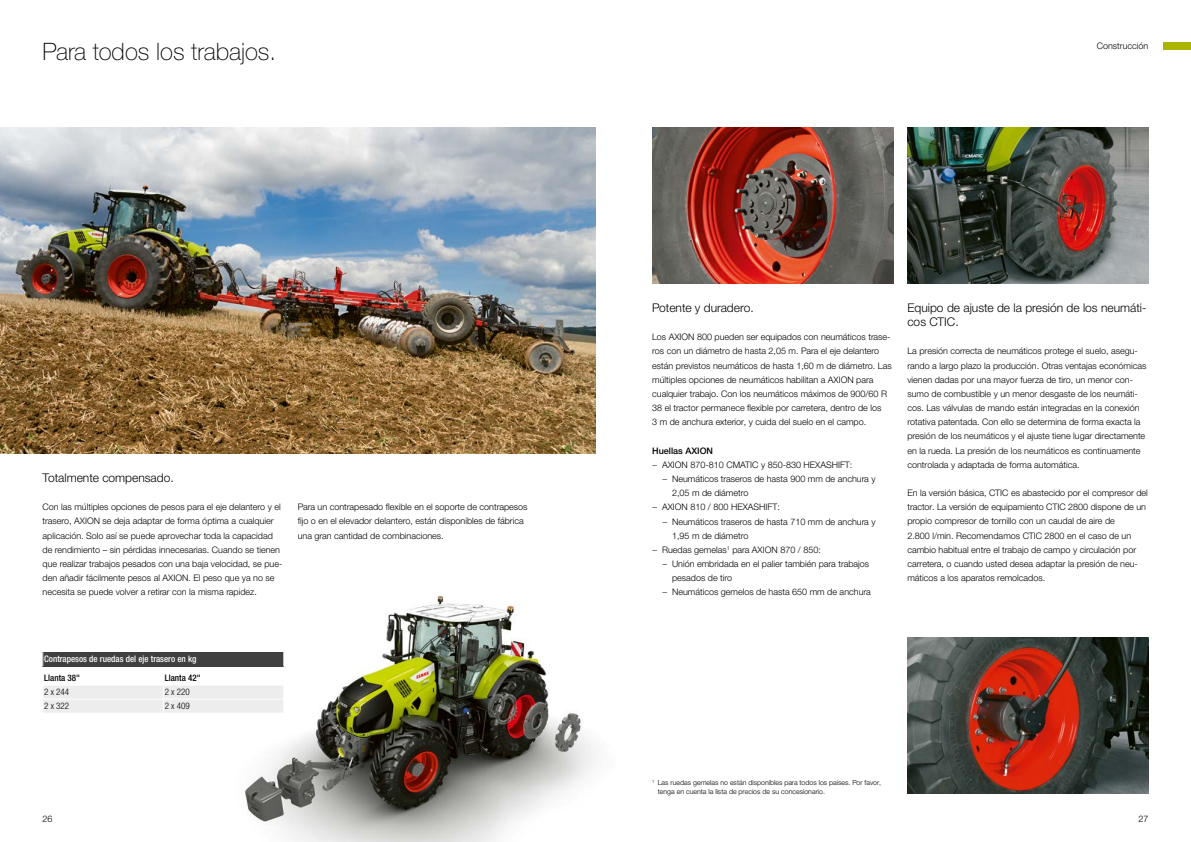
<style>
.page{position:relative;width:1191px;height:842px;background:#fff}
.page>*{position:absolute;margin:0;border:0;box-sizing:border-box;transform-origin:0 0}
.t1{font:100 24px "CLAAS Helvetica Neue";color:#000}
.t2{font:300 12px/14.2px "CLAAS Helvetica Neue";color:#000}
.t3{font:300 9px/14.2px "CLAAS Helvetica Neue";color:#000}
.t4{font:500 condensed 9px "CLAAS Helvetica Neue";color:#fff}
.t5{font:300 condensed 9px "CLAAS Helvetica Neue";color:#000}
.t6{font:500 condensed 9px "CLAAS Helvetica Neue";color:#000}
.t7{font:500 9px "CLAAS Helvetica Neue";color:#000}
.t8{font:300 7px/9px "CLAAS Helvetica Neue";color:#000}
</style>
<div class="page">
<div style="left:1162px;top:43px;width:29px;height:7px;background:#aab500"></div>
<img style="left:0;top:128px;width:595px;height:326px">
<img style="left:652px;top:128px;width:241px;height:155px">
<img style="left:907px;top:128px;width:241px;height:155px">
<img style="left:907px;top:638px;width:241px;height:156px">
<img style="left:128px;top:594px;width:467px;height:248px">
<div style="left:43px;top:652px;width:241px;height:14px;background:#404040"></div>
<svg style="left:283px;top:652px;width:1px;height:14px"></svg>
<svg style="left:43px;top:652px;width:1px;height:14px"></svg>
<hr style="left:43px;top:713px;width:120px;height:1px;background:#fff">
<hr style="left:163px;top:713px;width:121px;height:1px;background:#fff">
<svg style="left:43px;top:685px;width:241px;height:28px"></svg>
<h1 class="t1" style="left:43px;top:36px;width:235px">Para todos los trabajos.</h1>
<h2 class="t2" style="left:43px;top:471px;width:133px">Totalmente compensado.</h2>
<p class="t3" style="left:43px;top:500px;width:241px">Con las múltiples opciones de pesos para el eje delantero y el trasero, AXION se deja adaptar de forma óptima a cualquier aplicación. Solo así se puede aprovechar toda la capacidad de rendimiento – sin pérdidas innecesarias. Cuando se tienen que realizar trabajos pesados con una baja velocidad, se pue&shy;den añadir fácilmente pesos al AXION. El peso que ya no se necesita se puede volver a retirar con la misma rapidez.</p>
<p class="t3" style="left:298px;top:500px;width:231px">Para un contrapesado flexible en el soporte de contrapesos fijo o en el elevador delantero, están disponibles de fábrica una gran cantidad de combinaciones.</p>
<p class="t4" style="left:44px;top:653px;width:154px">Contrapesos de ruedas del eje trasero en kg</p>
<p class="t6" style="left:44px;top:672px;width:37px">Llanta 38"</p>
<p class="t6" style="left:165px;top:672px;width:37px">Llanta 42"</p>
<p class="t5" style="left:44px;top:686px;width:26px">2 x 244</p>
<p class="t5" style="left:165px;top:686px;width:26px">2 x 220</p>
<p class="t5" style="left:44px;top:700px;width:26px">2 x 322</p>
<p class="t5" style="left:165px;top:700px;width:26px">2 x 409</p>
<p class="t3" style="left:1096px;top:39px;width:53px">Construcción</p>
<h2 class="t2" style="left:652px;top:301px;width:103px">Potente y duradero.</h2>
<p class="t3" style="left:652px;top:330px;width:241px">Los AXION 800 pueden ser equipados con neumáticos trase&shy;ros con un diámetro de hasta 2,05 m. Para el eje delantero están previstos neumáticos de hasta 1,60 m de diámetro. Las múltiples opciones de neumáticos habilitan a AXION para cualquier trabajo. Con los neumáticos máximos de 900/60 R 38 el tractor permanece flexible por carretera, dentro de los<br>3 m de anchura exterior, y cuida del suelo en el campo.</p>
<p class="t7" style="left:652px;top:445px;width:62px">Huellas AXION</p>
<p class="t3" style="left:652px;top:458px;width:202px">− AXION 870-810 CMATIC y 850-830 HEXASHIFT:</p>
<p class="t3" style="left:662px;top:472px;width:215px">− Neumáticos traseros de hasta 900 mm de anchura y</p>
<p class="t3" style="left:672px;top:486px;width:78px">2,05 m de diámetro</p>
<p class="t3" style="left:652px;top:500px;width:129px">− AXION 810 / 800 HEXASHIFT:</p>
<p class="t3" style="left:662px;top:514px;width:215px">− Neumáticos traseros de hasta 710 mm de anchura y</p>
<p class="t3" style="left:672px;top:528px;width:78px">1,95 m de diámetro</p>
<p class="t3" style="left:652px;top:543px;width:170px">− Ruedas gemelas<sup>1</sup> para AXION 870 / 850:</p>
<p class="t3" style="left:662px;top:557px;width:209px">− Unión embridada en el palier también para trabajos</p>
<p class="t3" style="left:672px;top:571px;width:62px">pesados de tiro</p>
<p class="t3" style="left:662px;top:585px;width:210px">− Neumáticos gemelos de hasta 650 mm de anchura</p>
<h2 class="t2" style="left:907px;top:301px;width:241px">Equipo de ajuste de la presión de los neumáti&shy;cos CTIC.</h2>
<p class="t3" style="left:907px;top:344px;width:240px">La presión correcta de neumáticos protege el suelo, asegu&shy;rando a largo plazo la producción. Otras ventajas económicas vienen dadas por una mayor fuerza de tiro, un menor con&shy;sumo de combustible y un menor desgaste de los neumáti&shy;cos. Las válvulas de mando están integradas en la conexión rotativa patentada. Con ello se determina de forma exacta la presión de los neumáticos y el ajuste tiene lugar directamente en la rueda. La presión de los neumáticos es continuamente controlada y adaptada de forma automática.</p>
<p class="t3" style="left:907px;top:486px;width:242px">En la versión básica, CTIC es abastecido por el compresor del tractor. La versión de equipamiento CTIC 2800 dispone de un propio compresor de tornillo con un caudal de aire de<br>2.800 l/min. Recomendamos CTIC 2800 en el caso de un cambio habitual entre el trabajo de campo y circulación por carretera, o cuando usted desea adaptar la presión de neu&shy;máticos a los aparatos remolcados.</p>
<p class="t8" style="left:658px;top:778px;width:225px;text-indent:-6px"><sup>1</sup> Las ruedas gemelas no están disponibles para todos los países. Por favor, tenga en cuenta la lista de precios de su concesionario.</p>
<p class="t3" style="left:43px;top:812px;width:11px">26</p>
<p class="t3" style="left:1138px;top:812px;width:11px">27</p>
</div>
